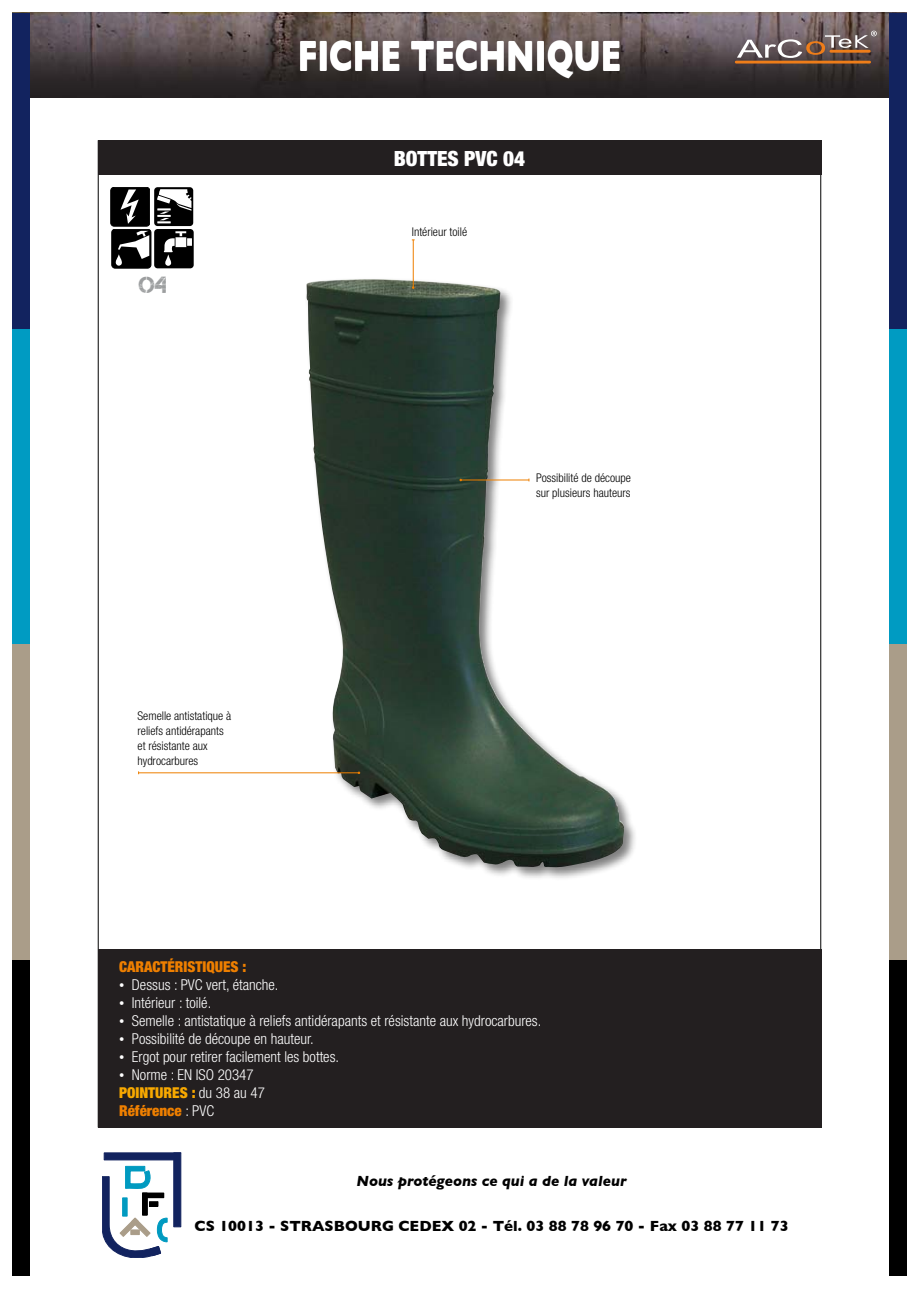
<style>
.page{position:relative;width:919px;height:1289px;background:#fff}
.page>*{position:absolute;margin:0;border:0;box-sizing:border-box;transform-origin:0 0}
.t1{font:700 43.2px "Gill Sans";color:#fff;scale:.73 1}
.t2{font:23.25px "Captureit";color:#9c9e9f}
.t3{font:900 condensed 21px "Helvetica Neue";color:#fff}
.t4{font:300 condensed 15px/18px "Helvetica Neue";color:#fff}
.t5{font:700 15px "Gill Sans";color:#000}
.t6{font:italic 700 15px "Gill Sans";color:#000}
.t7{font:900 condensed 15px "Helvetica Neue";color:#ee7f00}
.t8{font:300 condensed 12px/15px "Helvetica Neue";color:#000}
.s1{font-family:"Times New Roman";font-weight:400;font-stretch:normal}
.s2{font-weight:900;color:#f7a800}
.s3{font-weight:900;color:#ee7f00}
</style>
<div class="page">
<img style="left:30px;top:13px;width:859px;height:85px">
<div style="left:13px;top:13px;width:17px;height:315px;background:#12235f"></div>
<div style="left:889px;top:13px;width:17px;height:315px;background:#12235f"></div>
<div style="left:13px;top:328px;width:17px;height:316px;background:#009bc2"></div>
<div style="left:889px;top:328px;width:17px;height:316px;background:#009bc2"></div>
<div style="left:13px;top:644px;width:17px;height:316px;background:#aa9d89"></div>
<div style="left:889px;top:644px;width:17px;height:316px;background:#aa9d89"></div>
<div style="left:13px;top:960px;width:17px;height:316px;background:#000"></div>
<div style="left:889px;top:960px;width:17px;height:316px;background:#000"></div>
<svg style="left:104px;top:1152px;width:70px;height:7px"></svg>
<div style="left:174px;top:1152px;width:7px;height:74px;background:#12235f;border:1px solid #12235f"></div>
<svg style="left:102px;top:1166px;width:65px;height:91px"></svg>
<hr style="left:736px;top:61px;width:133px;height:2px;background:#ee7d19">
<svg style="left:736px;top:31px;width:140px;height:27px;background:#82706c"></svg>
<div style="left:304px;top:277px;width:334px;height:604px;background:#000;opacity:.5"></div>
<img style="left:306px;top:279px;width:319px;height:588px">
<div style="left:98px;top:140px;width:723px;height:34px;background:#231f20"></div>
<div style="left:98px;top:948px;width:723px;height:179px;background:#231f20"></div>
<hr style="left:413px;top:240px;width:1px;height:48px;background:#ee7f00">
<hr style="left:460px;top:479px;width:69px;height:1px;background:#ee7f00">
<hr style="left:139px;top:772px;width:220px;height:1px;background:#ee7f00">
<div style="left:111px;top:187px;width:39px;height:39px;background:#000;border-radius:3px"></div>
<div style="left:111px;top:187px;width:39px;height:39px;border:1px solid #000;border-radius:3px"></div>
<svg style="left:120px;top:189px;width:19px;height:35px"></svg>
<div style="left:154px;top:187px;width:39px;height:39px;background:#000;border-radius:3px"></div>
<svg style="left:157px;top:189px;width:35px;height:34px"></svg>
<div style="left:154px;top:229px;width:40px;height:39px;background:#000;border-radius:3px"></div>
<svg style="left:164px;top:231px;width:28px;height:35px"></svg>
<div style="left:112px;top:229px;width:39px;height:39px;background:#000;border-radius:3px"></div>
<div style="left:112px;top:229px;width:39px;height:39px;border:1px solid #000;border-radius:3px"></div>
<svg style="left:115px;top:231px;width:34px;height:35px"></svg>
<h1 class="t1" style="left:298px;top:31px;width:444px">FICHE TECHNIQUE</h1>
<h3 class="t3" style="left:394px;top:145px;width:133px">BOTTES PVC 04</h3>
<h2 class="t2" style="left:139px;top:272px;width:30px">O4</h2>
<p class="t8" style="left:137px;top:708px;width:95px">Semelle antistatique à reliefs antidérapants et résistante aux hydrocarbures</p>
<p class="t8" style="left:412px;top:224px;width:57px">Intérieur toilé</p>
<p class="t8" style="left:536px;top:469px;width:96px">Possibilité de découpe sur plusieurs hauteurs</p>
<p class="t7" style="left:119px;top:957px;width:129px">CARACTÉRISTIQUES :</p>
<p class="t4" style="left:119px;top:975px;width:161px"><span class="s1">•</span> Dessus : PVC vert, étanche.</p>
<p class="t4" style="left:119px;top:993px;width:94px"><span class="s1">•</span> Intérieur : toilé.</p>
<p class="t4" style="left:119px;top:1011px;width:424px"><span class="s1">•</span> Semelle : antistatique à reliefs antidérapants et résistante aux hydrocarbures.</p>
<p class="t4" style="left:119px;top:1029px;width:196px"><span class="s1">•</span> Possibilité de découpe en hauteur.</p>
<p class="t4" style="left:119px;top:1047px;width:221px"><span class="s1">•</span> Ergot pour retirer facilement les bottes.</p>
<p class="t4" style="left:119px;top:1065px;width:147px"><span class="s1">•</span> Norme : EN ISO 20347<br><span class="s2">POINTURES :</span> du 38 au 47<br><span class="s3">RÉFÉRENCE</span> : PVC</p>
<p class="t6" style="left:356px;top:1171px;width:272px">Nous protégeons ce qui a de la valeur</p>
<p class="t5" style="left:194px;top:1217px;width:595px">CS 10013 - STRASBOURG CEDEX 02 - Tél. 03 88 78 96 70 - Fax 03 88 77 11 73</p>
</div>
